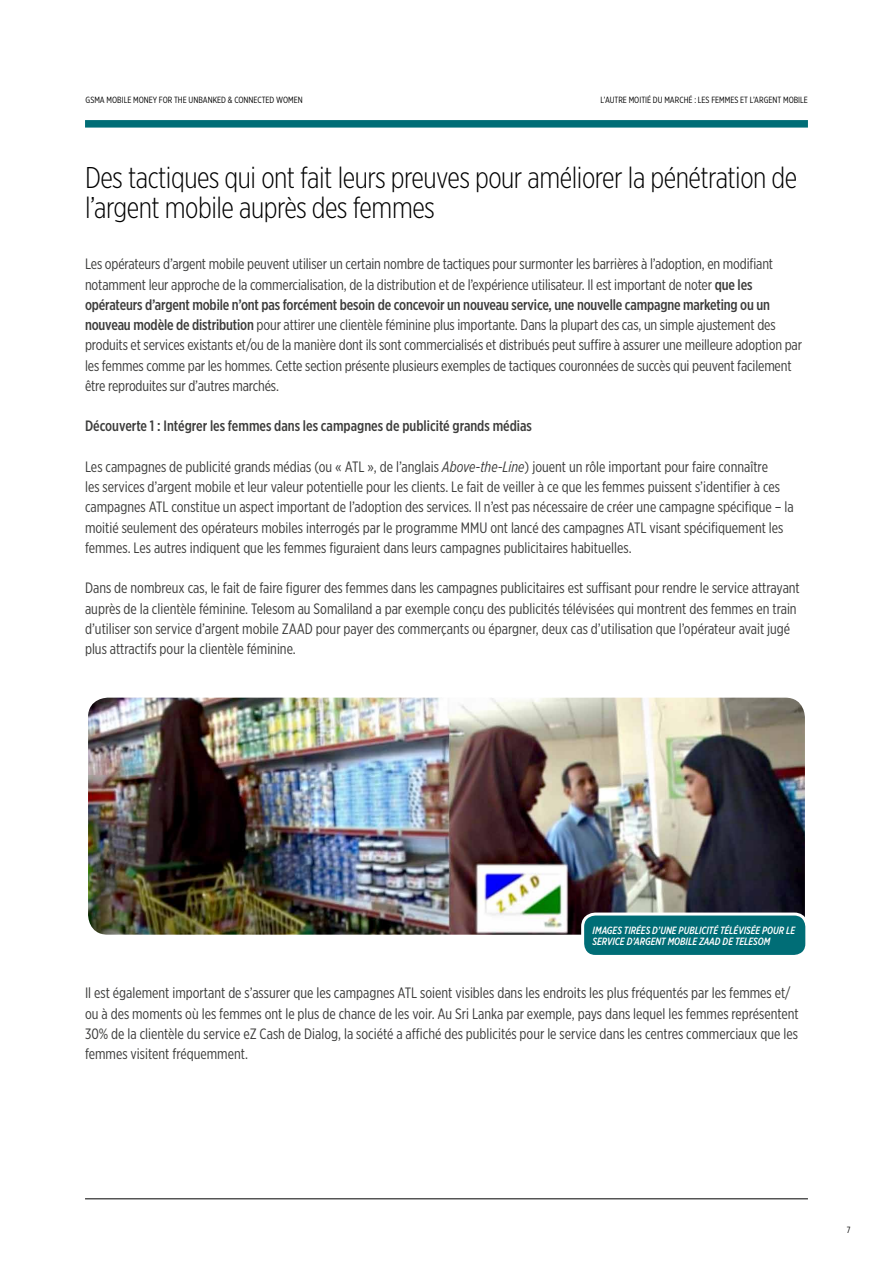
<style>
.page{position:relative;width:893px;height:1263px;background:#fff}
.page>*{position:absolute;margin:0;border:0;box-sizing:border-box;transform-origin:0 0}
.t1{font:300 30px/30px "Gotham X Narrow";letter-spacing:-.015em;color:#000}
.t2{font:15px/20.2px "Gotham X Narrow";color:#3c3c3b}
.t3{font:500 15px "Gotham X Narrow";color:#3c3c3b}
.t4{font:italic 500 10.5px/10.5px "Gotham X Narrow";color:#fff}
.t5{font:9px "Gotham X Narrow";color:#000}
.s1{font-weight:500}
.s2{font-style:italic}
</style>
<div class="page">
<div style="left:85px;top:120px;width:723px;height:8px;background:#006d76"></div>
<hr style="left:85px;top:1198px;width:723px;height:1px;background:#000">
<img style="left:89px;top:699px;width:715px;height:235px">
<div style="left:85px;top:695px;width:723px;height:243px;border:3px solid #fff;border-radius:21px"></div>
<div style="left:583px;top:914px;width:224px;height:42px;background:#006d76;border-radius:13px"></div>
<div style="left:581px;top:912px;width:227px;height:46px;border:3px solid #fff;border-radius:13px"></div>
<p class="t5" style="left:86px;top:95px;width:219px">GSMA MOBILE MONEY FOR THE UNBANKED &amp; CONNECTED WOMEN</p>
<p class="t5" style="left:601px;top:95px;width:209px">L’AUTRE MOITIÉ DU MARCHÉ : LES FEMMES ET L’ARGENT MOBILE</p>
<h1 class="t1" style="left:85px;top:162px;width:714px">Des tactiques qui ont fait leurs preuves pour améliorer la pénétration de l’argent mobile auprès des femmes</h1>
<p class="t2" style="left:85px;top:254px;width:718px">Les opérateurs d’argent mobile peuvent utiliser un certain nombre de tactiques pour surmonter les barrières à l’adoption, en modifiant notamment leur approche de la commercialisation, de la distribution et de l’expérience utilisateur. Il est important de noter <span class="s1">que les opérateurs d’argent mobile n’ont pas forcément besoin de concevoir un nouveau service, une nouvelle campagne marketing ou un nouveau modèle de distribution</span> pour attirer une clientèle féminine plus importante. Dans la plupart des cas, un simple ajustement des produits et services existants et/ou de la manière dont ils sont commercialisés et distribués peut suffire à assurer une meilleure adoption par les femmes comme par les hommes. Cette section présente plusieurs exemples de tactiques couronnées de succès qui peuvent facilement être reproduites sur d’autres marchés.</p>
<p class="t3" style="left:85px;top:417px;width:448px">Découverte 1 : Intégrer les femmes dans les campagnes de publicité grands médias</p>
<p class="t2" style="left:85px;top:456px;width:710px">Les campagnes de publicité grands médias (ou « ATL », de l’anglais <span class="s2">Above-the-Line</span>) jouent un rôle important pour faire connaître<br>les services d’argent mobile et leur valeur potentielle pour les clients. Le fait de veiller à ce que les femmes puissent s’identifier à ces campagnes ATL constitue un aspect important de l’adoption des services. Il n’est pas nécessaire de créer une campagne spécifique – la moitié seulement des opérateurs mobiles interrogés par le programme MMU ont lancé des campagnes ATL visant spécifiquement les femmes. Les autres indiquent que les femmes figuraient dans leurs campagnes publicitaires habituelles.</p>
<p class="t2" style="left:85px;top:578px;width:716px">Dans de nombreux cas, le fait de faire figurer des femmes dans les campagnes publicitaires est suffisant pour rendre le service attrayant auprès de la clientèle féminine. Telesom au Somaliland a par exemple conçu des publicités télévisées qui montrent des femmes en train d’utiliser son service d’argent mobile ZAAD pour payer des commerçants ou épargner, deux cas d’utilisation que l’opérateur avait jugé plus attractifs pour la clientèle féminine.</p>
<p class="t4" style="left:593px;top:925px;width:204px">IMAGES TIRÉES D’UNE PUBLICITÉ TÉLÉVISÉE POUR LE<br>SERVICE D’ARGENT MOBILE ZAAD DE TELESOM</p>
<p class="t2" style="left:85px;top:983px;width:715px">Il est également important de s’assurer que les campagnes ATL soient visibles dans les endroits les plus fréquentés par les femmes et/ ou à des moments où les femmes ont le plus de chance de les voir. Au Sri Lanka par exemple, pays dans lequel les femmes représentent 30% de la clientèle du service eZ Cash de Dialog, la société a affiché des publicités pour le service dans les centres commerciaux que les femmes visitent fréquemment.</p>
<p class="t5" style="left:847px;top:1224px;width:5px">7</p>
</div>
